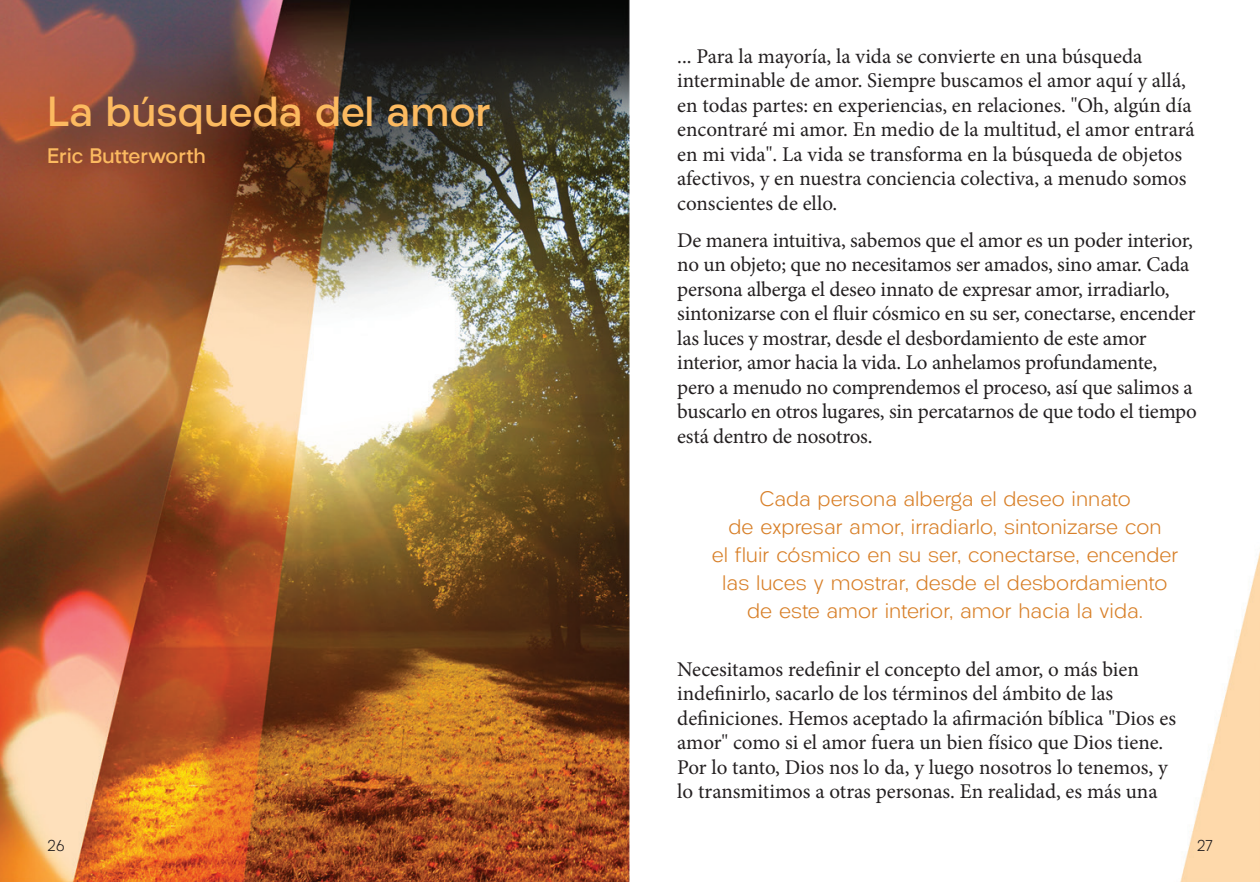
<style>
.page{position:relative;width:1260px;height:882px;background:#fff}
.page>*{position:absolute;margin:0;border:0;box-sizing:border-box;transform-origin:0 0}
.t1{font:600 42px "Givonic";letter-spacing:-.015em;color:#fcba60}
.t2{font:21px/24.5px "Minion Pro";letter-spacing:-.005em;color:#231f20}
.t3{font:21px/28px "Givonic";letter-spacing:-.015em;color:#d88029;text-align:center}
.t4{font:600 21px "Givonic";letter-spacing:-.01em;color:#fcba60}
.t5{font:300 15.75px "Givonic";color:#231f20}
</style>
<div class="page">
<img style="left:0;top:0;width:1260px;height:882px">
<h1 class="t1" style="left:47px;top:86px;width:446px">La búsqueda del amor</h1>
<p class="t4" style="left:47px;top:143px;width:160px">Eric Butterworth</p>
<p class="t2" style="left:677px;top:44px;width:519px">... Para la mayoría, la vida se convierte en una búsqueda interminable de amor. Siempre buscamos el amor aquí y allá, en todas partes: en experiencias, en relaciones. "Oh, algún día encontraré mi amor. En medio de la multitud, el amor entrará en mi vida". La vida se transforma en la búsqueda de objetos afectivos, y en nuestra conciencia colectiva, a menudo somos conscientes de ello.</p>
<p class="t2" style="left:677px;top:228px;width:521px">De manera intuitiva, sabemos que el amor es un poder interior, no un objeto; que no necesitamos ser amados, sino amar. Cada persona alberga el deseo innato de expresar amor, irradiarlo, sintonizarse con el fluir cósmico en su ser, conectarse, encender las luces y mostrar, desde el desbordamiento de este amor interior, amor hacia la vida. Lo anhelamos profundamente, pero a menudo no comprendemos el proceso, así que salimos a buscarlo en otros lugares, sin percatarnos de que todo el tiempo está dentro de nosotros.</p>
<p class="t3" style="left:712px;top:485px;width:468px">Cada persona alberga el deseo innato<br>de expresar amor, irradiarlo, sintonizarse con<br>el fluir cósmico en su ser, conectarse, encender las luces y mostrar, desde el desbordamiento de este amor interior, amor hacia la vida.</p>
<p class="t2" style="left:677px;top:657px;width:500px">Necesitamos redefinir el concepto del amor, o más bien indefinirlo, sacarlo de los términos del ámbito de las definiciones. Hemos aceptado la afirmación bíblica "Dios es amor" como si el amor fuera un bien físico que Dios tiene.<br>Por lo tanto, Dios nos lo da, y luego nosotros lo tenemos, y lo transmitimos a otras personas. En realidad, es más una</p>
<p class="t5" style="left:47px;top:836px;width:19px">26</p>
<p class="t5" style="left:1197px;top:836px;width:18px">27</p>
</div>
